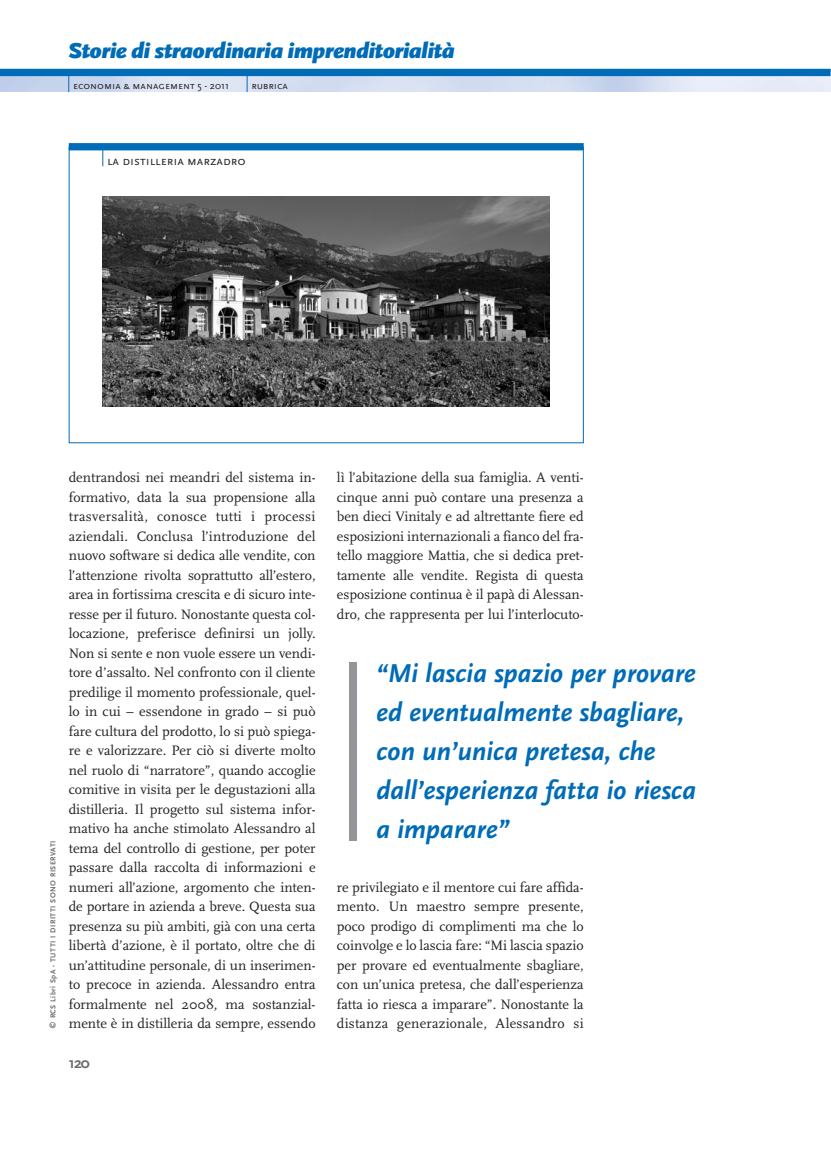
<style>
.page{position:relative;width:831px;height:1150px;background:#fff}
.page>*{position:absolute;margin:0;border:0;box-sizing:border-box;transform-origin:0 0}
.t1{font:italic 700 27px/39px "Scala Sans";letter-spacing:-.005em;color:#006cb7}
.t2{font:italic 900 22.5px "Scala Sans";letter-spacing:-.03em;color:#006cb7}
.t3{font:700 15.75px "Scala Sans";color:#6d6e70}
.t4{font:14.25px/19.5px "Scala";color:#231f20;text-align:justify}
.t5{font:12.75px "Scala Sans Caps";color:#231f20}
.t6{font:10.5px "Scala Sans Caps";color:#231f20}
.t7{font:700 7.5px "Scala Sans";letter-spacing:.055em;color:#6d6e70}
.s1{font-style:normal}
.s2{font-family:"Scala Sans"}
</style>
<div class="page">
<svg style="left:830px;top:69px;width:1px;height:23px"></svg>
<div style="left:0;top:69px;width:830px;height:7px;background:#006cb7"></div>
<svg style="left:247px;top:76px;width:1px;height:16px"></svg>
<svg style="left:68px;top:76px;width:1px;height:16px"></svg>
<div style="left:349px;top:662px;width:8px;height:178px;background:#939598"></div>
<img style="left:103px;top:197px;width:446px;height:209px">
<div style="left:69px;top:143px;width:514px;height:7px;background:#006cb7"></div>
<svg style="left:102px;top:150px;width:1px;height:16px"></svg>
<h2 class="t2" style="left:69px;top:42px;width:387px"><span class="s1">S</span>torie di straordinaria imprenditorialità</h2>
<p class="t6" style="left:73px;top:80px;width:158px">economia &amp; management <span class="s2">5 - 2011</span></p>
<p class="t6" style="left:251px;top:80px;width:38px">rubrica</p>
<p class="t5" style="left:107px;top:153px;width:140px">la distilleria marzadro</p>
<p class="t7" style="left:50px;top:1028px;width:189px;rotate:-90deg">© RCS Libri SpA - TUTTI I DIRITTI SONO RISERVATI</p>
<p class="t4" style="left:69px;top:469px;width:248px">dentrandosi nei meandri del sistema in&shy;formativo, data la sua propensione alla trasversalità, conosce tutti i processi aziendali. Conclusa l’introduzione del nuovo software si dedica alle vendite, con l’attenzione rivolta soprattutto all’estero, area in fortissima crescita e di sicuro inte&shy;resse per il futuro. Nonostante questa col&shy;locazione, preferisce definirsi un jolly.<br>Non si sente e non vuole essere un vendi&shy;tore d’assalto. Nel confronto con il cliente predilige il momento professionale, quel&shy;lo in cui – essendone in grado – si può fare cultura del prodotto, lo si può spiega&shy;re e valorizzare. Per ciò si diverte molto nel ruolo di “narratore”, quando accoglie comitive in visita per le degustazioni alla distilleria. Il progetto sul sistema infor&shy;mativo ha anche stimolato Alessandro al tema del controllo di gestione, per poter passare dalla raccolta di informazioni e numeri all’azione, argomento che inten&shy;de portare in azienda a breve. Questa sua presenza su più ambiti, già con una certa libertà d’azione, è il portato, oltre che di un’attitudine personale, di un inserimen&shy;to precoce in azienda. Alessandro entra formalmente nel 2008, ma sostanzial&shy;mente è in distilleria da sempre, essendo</p>
<p class="t4" style="left:337px;top:469px;width:248px">lì l’abitazione della sua famiglia. A venti&shy;cinque anni può contare una presenza a ben dieci Vinitaly e ad altrettante fiere ed esposizioni internazionali a fianco del fra&shy;tello maggiore Mattia, che si dedica pret&shy;tamente alle vendite. Regista di questa esposizione continua è il papà di Alessan&shy;dro, che rappresenta per lui l’interlocuto-</p>
<h1 class="t1" style="left:376px;top:656px;width:321px">“Mi lascia spazio per provare ed eventualmente sbagliare, con un’unica pretesa, che dall’esperienza fatta io riesca a imparare”</h1>
<p class="t4" style="left:337px;top:878px;width:248px">re privilegiato e il mentore cui fare affida&shy;mento. Un maestro sempre presente, poco prodigo di complimenti ma che lo coinvolge e lo lascia fare: “Mi lascia spazio per provare ed eventualmente sbagliare, con un’unica pretesa, che dall’esperienza fatta io riesca a imparare”. Nonostante la distanza generazionale, Alessandro si</p>
<p class="t3" style="left:69px;top:1055px;width:23px">120</p>
</div>
